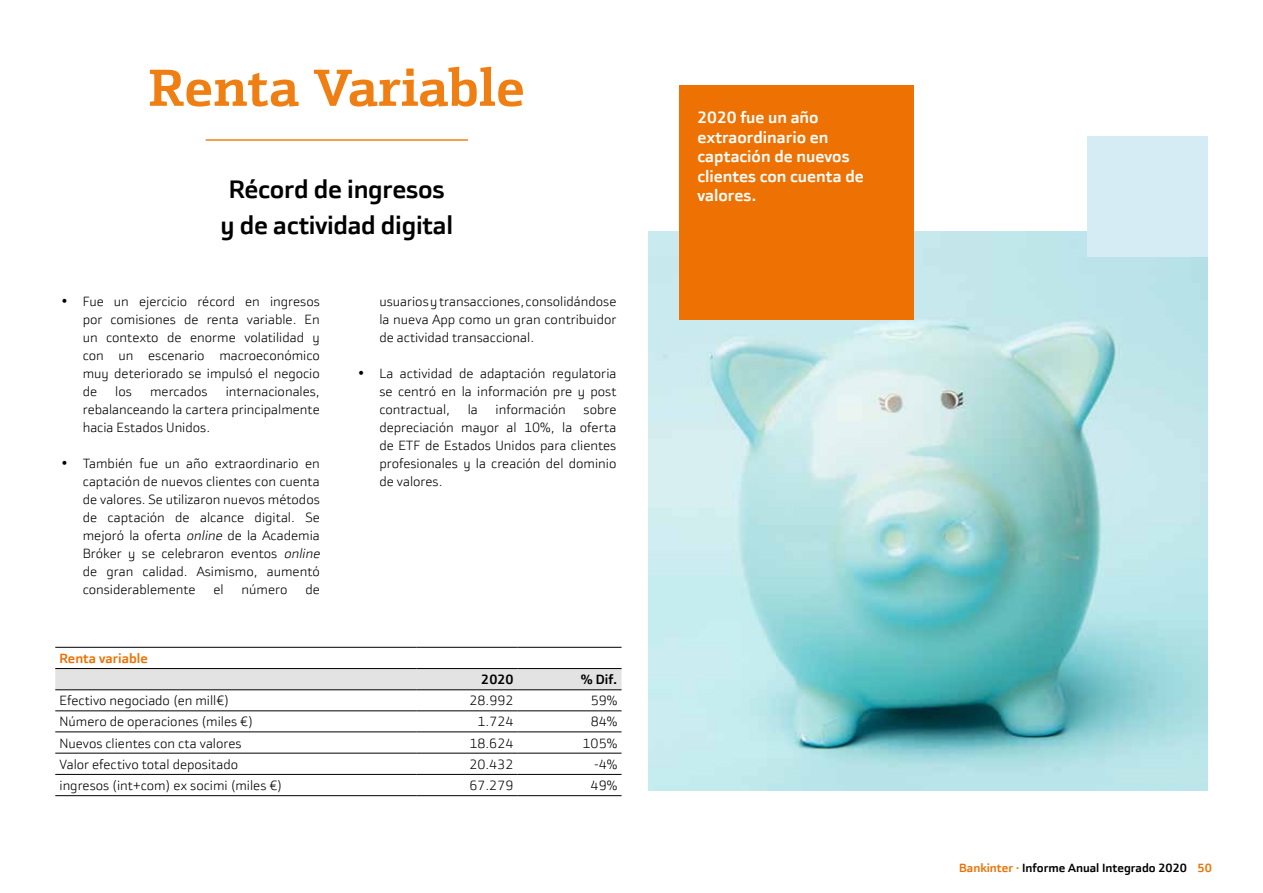
<style>
.page{position:relative;width:1263px;height:893px;background:#fff}
.page>*{position:absolute;margin:0;border:0;box-sizing:border-box;transform-origin:0 0}
.t1{font:700 52.5px "Bankinter Text";color:#f07f13}
.t2{font:700 25.5px/36px "Bankinter Sans";letter-spacing:-.01em;color:#000;text-align:center}
.t3{font:700 16.5px/19.5px "Bankinter Sans";color:#fff}
.t4{font:300 13.5px/18px "Bankinter Sans";color:#000;text-align:justify}
.t5{font:700 13.5px "Bankinter Sans";color:#ee7203}
.t6{font:700 13.5px "Bankinter Sans";color:#000}
.t7{font:700 12px "Bankinter Sans";color:#000}
.s1{font-style:italic}
.s2{color:#ee7203}
</style>
<div class="page">
<hr style="left:206px;top:139px;width:262px;height:2px;background:#f07f13">
<div style="left:55px;top:669px;width:566px;height:20px;background:#e3e3e3"></div>
<hr style="left:55px;top:647px;width:362px;height:1px;background:#000">
<hr style="left:417px;top:647px;width:101px;height:1px;background:#000">
<hr style="left:518px;top:647px;width:103px;height:1px;background:#000">
<hr style="left:55px;top:668px;width:362px;height:1px;background:#000">
<hr style="left:417px;top:668px;width:101px;height:1px;background:#000">
<hr style="left:518px;top:668px;width:103px;height:1px;background:#000">
<hr style="left:55px;top:689px;width:362px;height:1px;background:#000">
<hr style="left:417px;top:689px;width:101px;height:1px;background:#000">
<hr style="left:518px;top:689px;width:103px;height:1px;background:#000">
<hr style="left:55px;top:711px;width:362px;height:1px;background:#000">
<hr style="left:417px;top:711px;width:101px;height:1px;background:#000">
<hr style="left:518px;top:711px;width:103px;height:1px;background:#000">
<hr style="left:55px;top:732px;width:362px;height:1px;background:#000">
<hr style="left:417px;top:732px;width:101px;height:1px;background:#000">
<hr style="left:518px;top:732px;width:103px;height:1px;background:#000">
<hr style="left:55px;top:753px;width:362px;height:1px;background:#000">
<hr style="left:417px;top:753px;width:101px;height:1px;background:#000">
<hr style="left:518px;top:753px;width:103px;height:1px;background:#000">
<hr style="left:55px;top:774px;width:362px;height:1px;background:#000">
<hr style="left:417px;top:774px;width:101px;height:1px;background:#000">
<hr style="left:518px;top:774px;width:103px;height:1px;background:#000">
<hr style="left:55px;top:795px;width:362px;height:1px;background:#000">
<hr style="left:417px;top:795px;width:101px;height:1px;background:#000">
<hr style="left:518px;top:795px;width:103px;height:1px;background:#000">
<img style="left:648px;top:232px;width:560px;height:559px">
<div style="left:679px;top:85px;width:235px;height:235px;background:#ee7203"></div>
<div style="left:1087px;top:136px;width:121px;height:121px;background:#d5ecf4"></div>
<h1 class="t1" style="left:149px;top:55px;width:378px">Renta Variable</h1>
<h2 class="t2" style="left:220px;top:171px;width:234px">Récord de ingresos y de actividad digital</h2>
<p class="t4" style="left:83px;top:293px;width:239px;text-indent:-21px">• Fue un ejercicio récord en ingresos por comisiones de renta variable. En un contexto de enorme volatilidad y con un escenario macroeconómico muy deteriorado se impulsó el negocio de</p>
<p class="t4" style="left:83px;top:383px;width:239px;text-indent:143px">internacionales, rebalanceando la cartera principalmente hacia Estados Unidos.</p>
<p class="t4" style="left:83px;top:455px;width:241px;text-align:left;text-indent:-21px">• También fue un año extraordinario en captación de nuevos clientes con cuenta de valores. Se utilizaron nuevos métodos de captación de alcance digital. Se mejoró la oferta <span class="s1">online</span> de la Academia Bróker y se celebraron eventos <span class="s1">online </span>de gran calidad. Asimismo, aumentó considerablemente</p>
<p class="t4" style="left:115px;top:383px;width:18px">los</p>
<p class="t4" style="left:150px;top:383px;width:59px">mercados</p>
<p class="t4" style="left:213px;top:581px;width:12px">el</p>
<p class="t4" style="left:242px;top:581px;width:47px">número</p>
<p class="t4" style="left:305px;top:581px;width:16px">de</p>
<p class="t5" style="left:60px;top:650px;width:90px">Renta variable</p>
<p class="t4" style="left:379px;top:293px;width:239px">usuarios y transacciones, consolidándose la nueva App como un gran contribuidor de actividad transaccional.</p>
<p class="t4" style="left:379px;top:365px;width:239px;text-indent:-21px">• La actividad de adaptación regulatoria se centró en la información pre y post contractual,</p>
<p class="t4" style="left:379px;top:401px;width:239px;text-indent:204px">sobre depreciación mayor al 10%, la oferta de ETF de Estados Unidos para clientes profesionales y la creación del dominio de valores.</p>
<p class="t4" style="left:468px;top:401px;width:12px">la</p>
<p class="t4" style="left:496px;top:401px;width:72px">información</p>
<p class="t6" style="left:481px;top:671px;width:34px">2020</p>
<p class="t6" style="left:581px;top:671px;width:38px">% Dif.</p>
<p class="t4" style="left:60px;top:692px;width:171px">Efectivo negociado (en mill€)</p>
<p class="t4" style="left:469px;top:692px;width:46px">28.992</p>
<p class="t4" style="left:591px;top:692px;width:28px">59%</p>
<p class="t4" style="left:60px;top:713px;width:195px">Número de operaciones (miles €)</p>
<p class="t4" style="left:477px;top:713px;width:38px">1.724</p>
<p class="t4" style="left:591px;top:713px;width:28px">84%</p>
<p class="t4" style="left:60px;top:734px;width:184px">Nuevos clientes con cta valores</p>
<p class="t4" style="left:469px;top:734px;width:46px">18.624</p>
<p class="t4" style="left:583px;top:734px;width:36px">105%</p>
<p class="t4" style="left:60px;top:755px;width:180px">Valor efectivo total depositado</p>
<p class="t4" style="left:469px;top:755px;width:46px">20.432</p>
<p class="t4" style="left:595px;top:755px;width:24px">-4%</p>
<p class="t4" style="left:60px;top:777px;width:224px">ingresos (int+com) ex socimi (miles €)</p>
<p class="t4" style="left:469px;top:777px;width:46px">67.279</p>
<p class="t4" style="left:591px;top:777px;width:28px">49%</p>
<p class="t3" style="left:697px;top:108px;width:168px">2020 fue un año extraordinario en captación de nuevos clientes con cuenta de valores.</p>
<p class="t7" style="left:959px;top:860px;width:254px"><span class="s2">Bankinter ·</span> Informe Anual Integrado 2020 <span class="s2">50</span></p>
</div>
